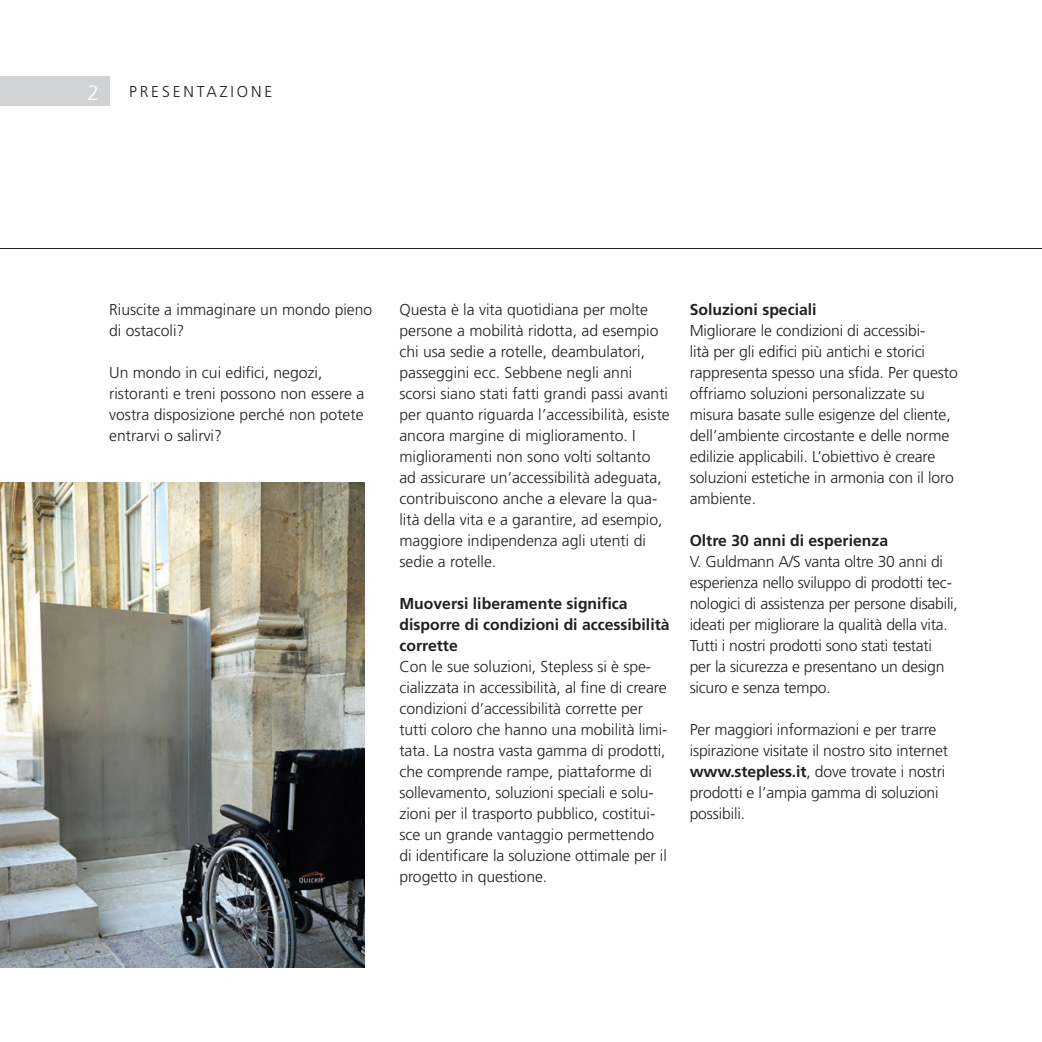
<style>
.page{position:relative;width:1042px;height:1042px;background:#fff}
.page>*{position:absolute;margin:0;border:0;box-sizing:border-box;transform-origin:0 0}
.t1{font:300 21px "Frutiger LT Pro";color:#fff}
.t2{font:300 15.75px/21px "Frutiger LT Pro";letter-spacing:-.005em;color:#231f20}
.t3{font:700 15.75px/21px "Frutiger LT Pro";color:#231f20}
.t4{font:300 15.75px "Frutiger LT Pro";letter-spacing:.18em;color:#231f20}
.s1{font-weight:700}
</style>
<div class="page">
<img style="left:0;top:482px;width:365px;height:485px">
<div style="left:0;top:76px;width:109px;height:30px;background:#d1d2d4"></div>
<hr style="left:0;top:248px;width:1042px;height:1px;background:#231f20">
<h1 class="t1" style="left:88px;top:80px;width:13px">2</h1>
<p class="t4" style="left:129px;top:83px;width:145px">PRESENTAZIONE</p>
<p class="t2" style="left:109px;top:299px;width:265px">Riuscite a immaginare un mondo pieno di ostacoli?</p>
<p class="t2" style="left:109px;top:362px;width:256px">Un mondo in cui edifici, negozi, ristoranti e treni possono non essere a vostra disposizione perché non potete entrarvi o salirvi?</p>
<p class="t2" style="left:399px;top:299px;width:272px">Questa è la vita quotidiana per molte persone a mobilità ridotta, ad esempio chi usa sedie a rotelle, deambulatori, passeggini ecc. Sebbene negli anni scorsi siano stati fatti grandi passi avanti per quanto riguarda l’accessibilità, esiste ancora margine di miglioramento. I miglioramenti non sono volti soltanto ad assicurare un’accessibilità adeguata, contribuiscono anche a elevare la qua&shy;lità della vita e a garantire, ad esempio, maggiore indipendenza agli utenti di sedie a rotelle.</p>
<p class="t3" style="left:399px;top:593px;width:272px">Muoversi liberamente significa disporre di condizioni di accessibilità corrette</p>
<p class="t2" style="left:399px;top:656px;width:269px">Con le sue soluzioni, Stepless si è spe&shy;cializzata in accessibilità, al fine di creare condizioni d’accessibilità corrette per tutti coloro che hanno una mobilità limi&shy;tata. La nostra vasta gamma di prodotti, che comprende rampe, piattaforme di sollevamento, soluzioni speciali e solu&shy;zioni per il trasporto pubblico, costitui&shy;sce un grande vantaggio permettendo di identificare la soluzione ottimale per il progetto in questione.</p>
<p class="t3" style="left:690px;top:299px;width:128px">Soluzioni speciali</p>
<p class="t2" style="left:690px;top:320px;width:270px">Migliorare le condizioni di accessibi-<br>lità per gli edifici più antichi e storici rappresenta spesso una sfida. Per questo offriamo soluzioni personalizzate su misura basate sulle esigenze del cliente, dell’ambiente circostante e delle norme edilizie applicabili. L’obiettivo è creare soluzioni estetiche in armonia con il loro ambiente.</p>
<p class="t3" style="left:690px;top:530px;width:200px">Oltre 30 anni di esperienza</p>
<p class="t2" style="left:690px;top:551px;width:270px">V. Guldmann A/S vanta oltre 30 anni di esperienza nello sviluppo di prodotti tec&shy;nologici di assistenza per persone disabili, ideati per migliorare la qualità della vita.<br>Tutti i nostri prodotti sono stati testati<br>per la sicurezza e presentano un design sicuro e senza tempo.</p>
<p class="t2" style="left:690px;top:719px;width:260px">Per maggiori informazioni e per trarre ispirazione visitate il nostro sito internet <span class="s1">www.stepless.it</span>, dove trovate i nostri prodotti e l’ampia gamma di soluzioni possibili.</p>
</div>
